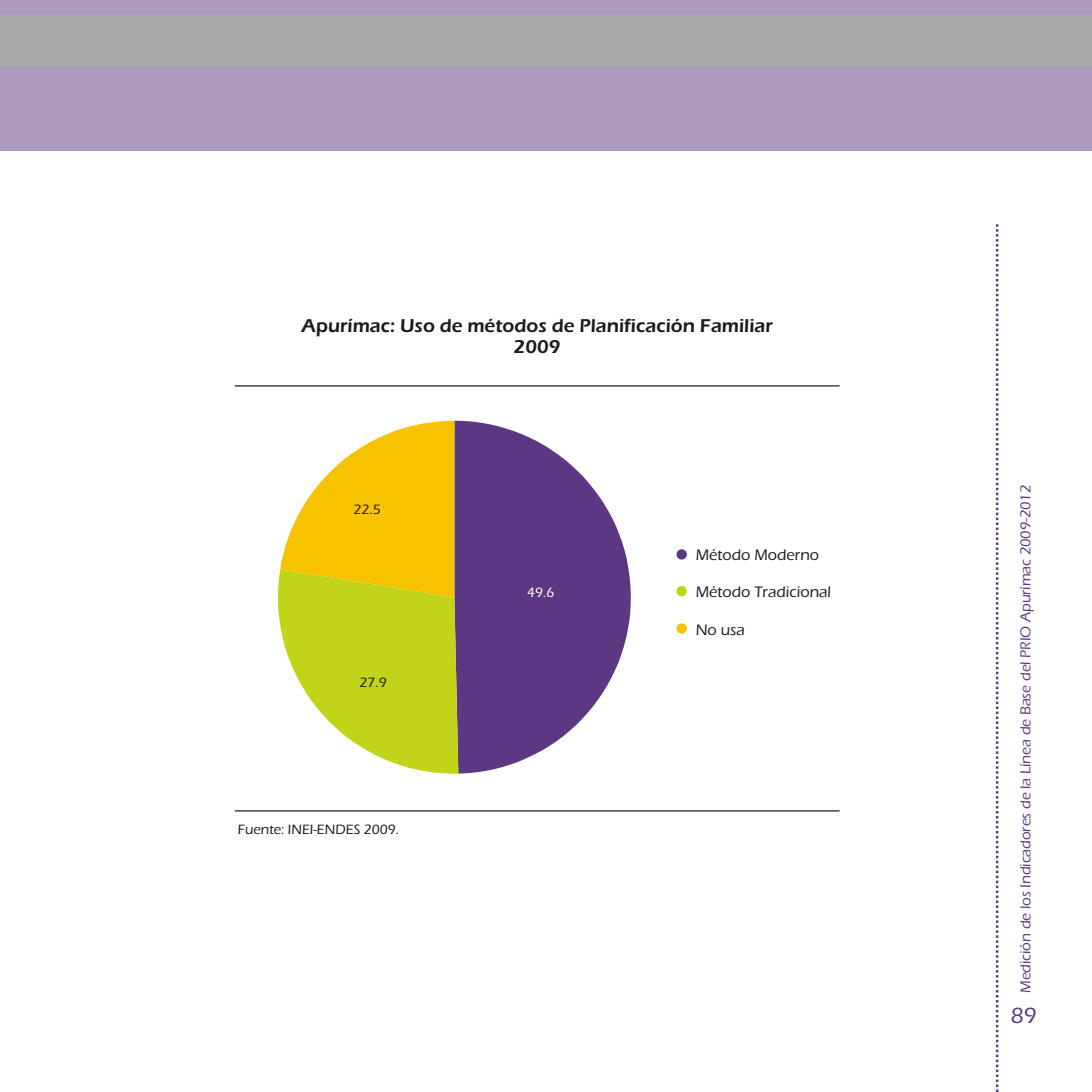
<style>
.page{position:relative;width:1092px;height:1092px;background:#fff}
.page>*{position:absolute;margin:0;border:0;box-sizing:border-box;transform-origin:0 0}
.t1{font:500 22.75px "Eras ITC";color:#5c3882}
.t2{font:600 19.25px/20.8px "Eras ITC";color:#1f1a17;text-align:center}
.t3{font:500 15.75px "Eras ITC";color:#1f1a17}
.t4{font:500 14.88px "Eras ITC";letter-spacing:-.01em;color:#5c3882}
.t5{font:500 14px "Eras ITC";color:#1f1a17}
.t6{font:500 14px "Eras ITC";color:#fff}
</style>
<div class="page">
<svg style="left:995px;top:224px;width:3px;height:867px"></svg>
<div style="left:0;top:0;width:1091px;height:150px;background:#ad9bc0"></div>
<div style="left:0;top:16px;width:1091px;height:51px;background:#aba8a8"></div>
<hr style="left:235px;top:385px;width:604px;height:1px;background:#1f1a17">
<hr style="left:235px;top:810px;width:604px;height:1px;background:#1f1a17">
<div style="left:676px;top:549px;width:10px;height:10px;background:#5c3882;border-radius:50%"></div>
<div style="left:676px;top:586px;width:10px;height:10px;background:#c2d41a;border-radius:50%"></div>
<svg style="left:458px;top:420px;width:172px;height:353px;fill:#5c3882"></svg>
<svg style="left:278px;top:420px;width:180px;height:353px"></svg>
<div style="left:676px;top:623px;width:10px;height:10px;background:#f7c200;border-radius:50%"></div>
<p class="t2" style="left:301px;top:317px;width:473px">Apurímac: Uso de métodos de Planificación Familiar<br>2009</p>
<p class="t5" style="left:353px;top:504px;width:29px">22.5</p>
<p class="t5" style="left:359px;top:677px;width:29px">27.9</p>
<p class="t5" style="left:238px;top:824px;width:163px">Fuente: INEI-ENDES 2009.</p>
<p class="t6" style="left:527px;top:587px;width:29px">49.6</p>
<p class="t3" style="left:695px;top:549px;width:125px">Método Moderno</p>
<p class="t3" style="left:695px;top:586px;width:137px">Método Tradicional</p>
<p class="t3" style="left:695px;top:623px;width:51px">No usa</p>
<p class="t4" style="left:1020px;top:992px;width:510px;rotate:-90deg">Medición de los Indicadores de la Línea de Base del PRIO Apurímac 2009-2012</p>
<h1 class="t1" style="left:1010px;top:1007px;width:27px">89</h1>
</div>
